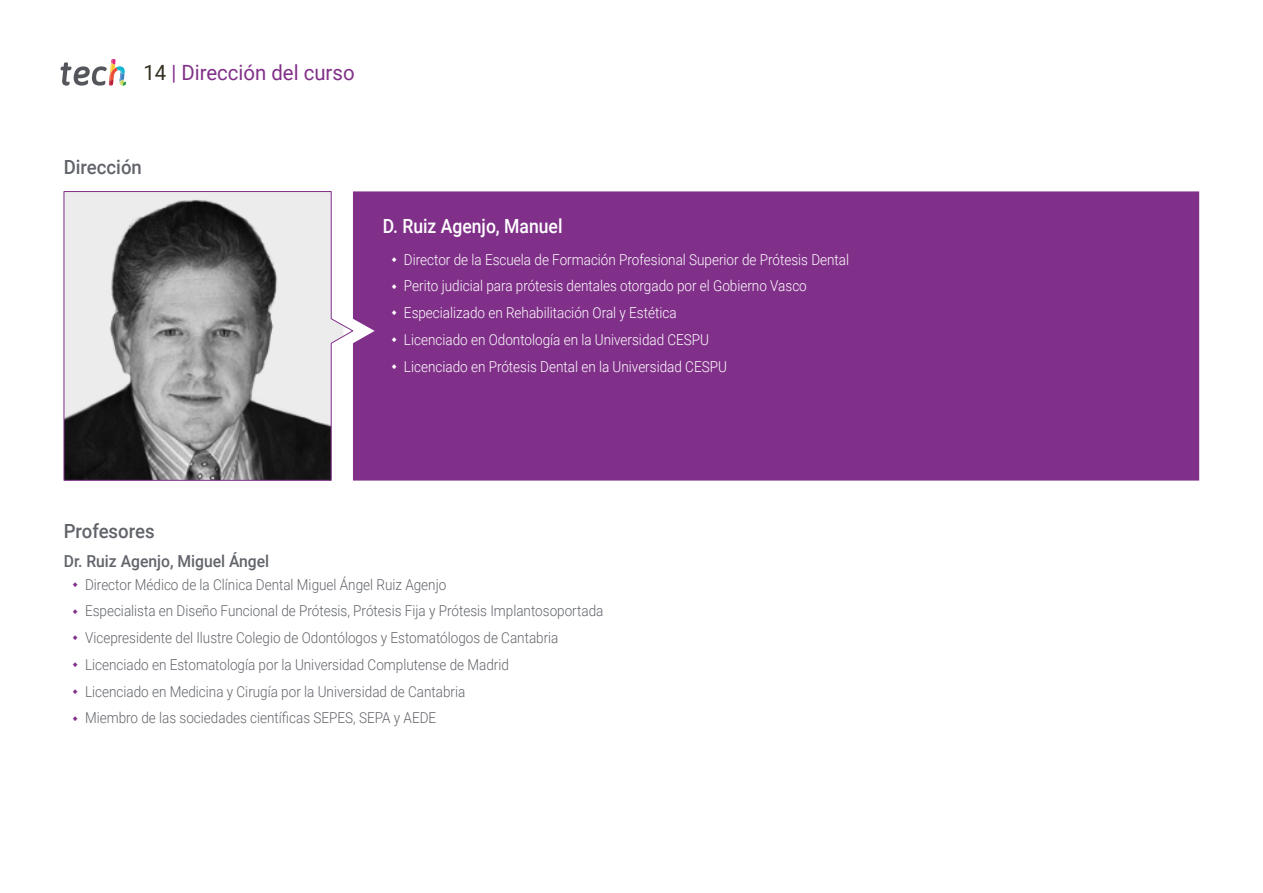
<style>
.page{position:relative;width:1263px;height:893px;background:#fff}
.page>*{position:absolute;margin:0;border:0;box-sizing:border-box;transform-origin:0 0}
.t1{font:21px "Roboto";color:#813089}
.t2{font:500 19.5px "Roboto";color:#61646a;scale:.95 1}
.t3{font:500 19.5px "Roboto";color:#fff;scale:.9 1}
.t4{font:500 16.5px "Roboto";color:#61646a;scale:.95 1}
.t5{font:300 15px/26.7px "Roboto";color:#61646a;scale:.9 1}
.t6{font:300 15px/26.7px "Roboto";color:#fff;scale:.9 1}
.s1{color:#312e20}
</style>
<div class="page">
<svg style="left:61px;top:59px;width:65px;height:27px"></svg>
<div style="left:353px;top:191px;width:846px;height:290px;background:#813089"></div>
<svg style="left:64px;top:191px;width:289px;height:290px;background:#9d9c9d"></svg>
<svg style="left:392px;top:257px;width:5px;height:5px"></svg>
<svg style="left:392px;top:284px;width:5px;height:5px"></svg>
<svg style="left:392px;top:310px;width:5px;height:5px"></svg>
<svg style="left:392px;top:337px;width:5px;height:5px"></svg>
<svg style="left:392px;top:364px;width:5px;height:5px"></svg>
<h1 class="t1" style="left:144px;top:57px;width:213px"><span class="s1">14</span> | Dirección del curso</h1>
<h2 class="t2" style="left:64px;top:154px;width:84px">Dirección</h2>
<h2 class="t3" style="left:383px;top:212px;width:201px">D. Ruiz Agenjo, Manuel</h2>
<p class="t6" style="left:404px;top:245px;width:496px">Director de la Escuela de Formación Profesional Superior de Prótesis Dental Perito judicial para prótesis dentales otorgado por el Gobierno Vasco Especializado en Rehabilitación Oral y Estética<br>Licenciado en Odontología en la Universidad CESPU<br>Licenciado en Prótesis Dental en la Universidad CESPU</p>
<h2 class="t2" style="left:64px;top:517px;width:97px">Profesores</h2>
<p class="t4" style="left:64px;top:550px;width:218px">Dr. Ruiz Agenjo, Miguel Ángel</p>
<p class="t5" style="left:85px;top:570px;width:577px">Director Médico de la Clínica Dental Miguel Ángel Ruiz Agenjo<br>Especialista en Diseño Funcional de Prótesis, Prótesis Fija y Prótesis Implantosoportada Vicepresidente del Ilustre Colegio de Odontólogos y Estomatólogos de Cantabria Licenciado en Estomatología por la Universidad Complutense de Madrid<br>Licenciado en Medicina y Cirugía por la Universidad de Cantabria<br>Miembro de las sociedades científicas SEPES, SEPA y AEDE</p>
</div>
